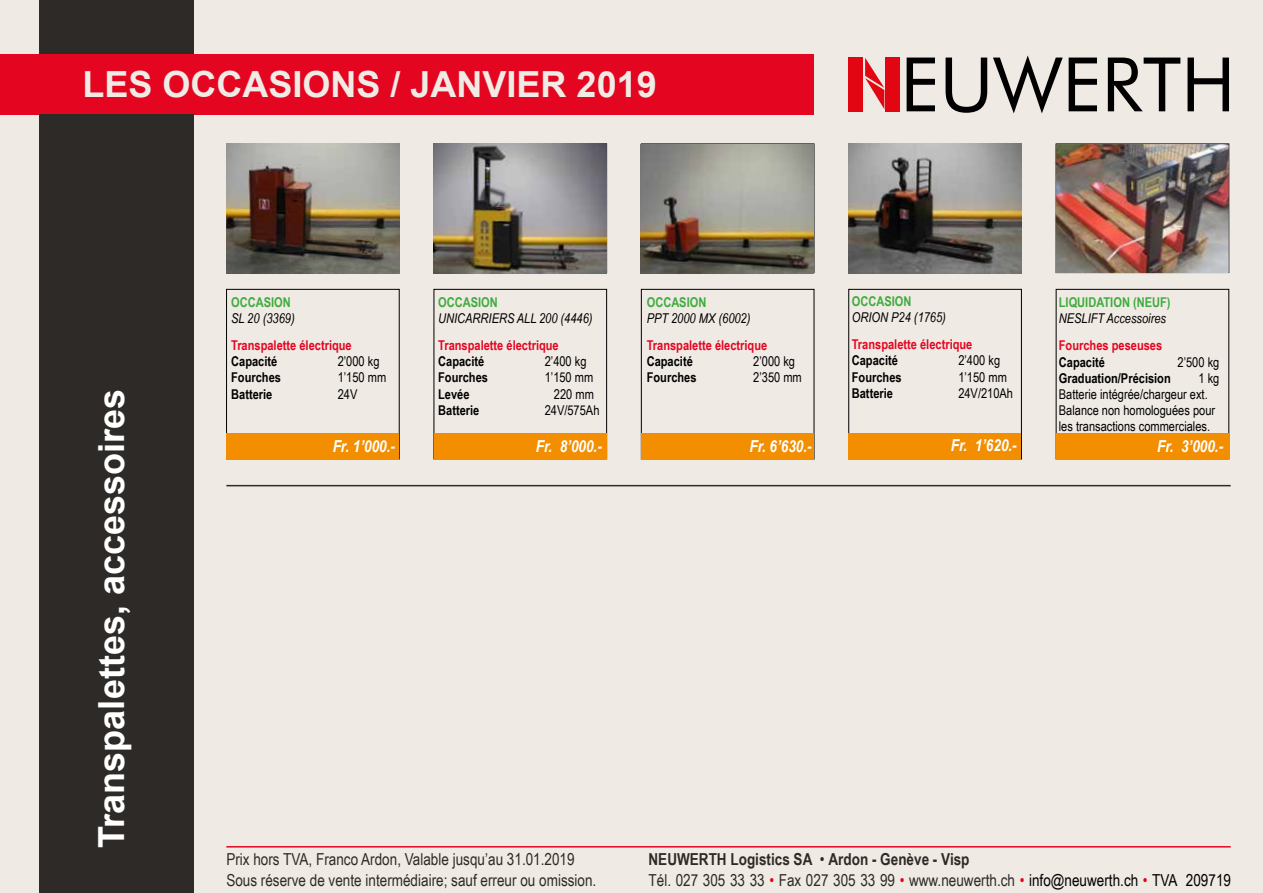
<style>
.page{position:relative;width:1263px;height:893px;background:#f0eae4}
.page>*{position:absolute;margin:0;border:0;box-sizing:border-box;transform-origin:0 0}
.t1{font:700 36px "Arial";color:#fff}
.t2{font:700 36px "Arial";color:#f0ece5}
.t3{font:16.5px/21px "Arial Narrow";color:#2d2a27}
.t4{font:italic 700 16.5px "Arial Narrow";color:#fff}
.t5{font:13.5px/16.2px "Arial Narrow";color:#000}
.t6{font:700 13.5px "Arial Narrow";color:#000}
.t7{font:700 13.5px "Arial Narrow";color:#e40521}
.t8{font:italic 13.5px "Arial Narrow";color:#000}
.t9{font:700 13.5px "Arial Narrow";color:#3eab3d}
.s1{font-weight:700}
.s2{color:#e30517}
.s3{color:#000}
</style>
<div class="page">
<div style="left:0;top:54px;width:814px;height:60px;background:#e40521"></div>
<div style="left:39px;top:114px;width:154px;height:779px;background:#2d2a27"></div>
<div style="left:39px;top:0;width:154px;height:54px;background:#2d2a27"></div>
<hr style="left:226px;top:846px;width:1005px;height:1px;background:#e40521">
<hr style="left:226px;top:485px;width:1005px;height:1px;background:#2d2a27">
<div style="left:226px;top:289px;width:173px;height:170px;border:1px solid #000"></div>
<div style="left:434px;top:289px;width:173px;height:170px;border:1px solid #000"></div>
<div style="left:641px;top:289px;width:173px;height:170px;border:1px solid #000"></div>
<div style="left:848px;top:289px;width:173px;height:170px;border:1px solid #000"></div>
<div style="left:1056px;top:289px;width:173px;height:170px;border:1px solid #000"></div>
<div style="left:227px;top:433px;width:172px;height:26px;background:#f28e00"></div>
<div style="left:434px;top:433px;width:173px;height:26px;background:#f28e00"></div>
<div style="left:641px;top:433px;width:173px;height:26px;background:#f28e00"></div>
<div style="left:848px;top:433px;width:173px;height:26px;background:#f28e00"></div>
<div style="left:1056px;top:433px;width:172px;height:26px;background:#f28e00"></div>
<div style="left:885px;top:57px;width:15px;height:54px;background:#e20613"></div>
<svg style="left:907px;top:58px;width:28px;height:53px"></svg>
<svg style="left:945px;top:58px;width:42px;height:55px"></svg>
<svg style="left:993px;top:55px;width:70px;height:58px"></svg>
<svg style="left:1069px;top:58px;width:28px;height:53px"></svg>
<svg style="left:1108px;top:58px;width:72px;height:53px"></svg>
<svg style="left:1187px;top:58px;width:42px;height:53px"></svg>
<div style="left:848px;top:57px;width:15px;height:54px;background:#e20613"></div>
<svg style="left:865px;top:58px;width:19px;height:51px"></svg>
<img style="left:226px;top:144px;width:174px;height:129px">
<img style="left:433px;top:144px;width:173px;height:129px">
<img style="left:641px;top:144px;width:173px;height:129px">
<img style="left:1055px;top:144px;width:173px;height:129px">
<img style="left:848px;top:144px;width:173px;height:129px">
<h1 class="t2" style="left:82px;top:59px;width:576px">LES OCCASIONS / JANVIER 2019</h1>
<h1 class="t1" style="left:86px;top:847px;width:460px;rotate:-90deg">Transpalettes, accessoires</h1>
<p class="t9" style="left:231px;top:292px;width:61px">OCCASION</p>
<p class="t8" style="left:231px;top:309px;width:65px">SL 20 (3369)</p>
<p class="t7" style="left:231px;top:335px;width:122px">Transpalette électrique</p>
<p class="t6" style="left:231px;top:351px;width:48px">Capacité</p>
<p class="t5" style="left:338px;top:353px;width:43px">2’000 kg</p>
<p class="t6" style="left:231px;top:367px;width:51px">Fourches</p>
<p class="t5" style="left:338px;top:369px;width:50px">1’150 mm</p>
<p class="t6" style="left:231px;top:384px;width:43px">Batterie</p>
<p class="t5" style="left:338px;top:385px;width:21px">24V</p>
<p class="t4" style="left:333px;top:433px;width:64px">Fr. 1’000.-</p>
<p class="t9" style="left:438px;top:292px;width:61px">OCCASION</p>
<p class="t8" style="left:438px;top:309px;width:156px">UNICARRIERS ALL 200 (4446)</p>
<p class="t7" style="left:438px;top:335px;width:122px">Transpalette électrique</p>
<p class="t6" style="left:438px;top:351px;width:48px">Capacité</p>
<p class="t5" style="left:545px;top:353px;width:43px">2’400 kg</p>
<p class="t6" style="left:438px;top:367px;width:51px">Fourches</p>
<p class="t5" style="left:545px;top:369px;width:50px">1’150 mm</p>
<p class="t6" style="left:438px;top:384px;width:33px">Levée</p>
<p class="t5" style="left:554px;top:385px;width:41px">220 mm</p>
<p class="t6" style="left:438px;top:400px;width:43px">Batterie</p>
<p class="t5" style="left:545px;top:401px;width:56px">24V/575Ah</p>
<p class="t4" style="left:536px;top:433px;width:68px">Fr. 8’000.-</p>
<p class="t9" style="left:647px;top:292px;width:61px">OCCASION</p>
<p class="t8" style="left:647px;top:309px;width:105px">PPT 2000 MX (6002)</p>
<p class="t7" style="left:647px;top:335px;width:122px">Transpalette électrique</p>
<p class="t6" style="left:647px;top:351px;width:48px">Capacité</p>
<p class="t5" style="left:753px;top:353px;width:43px">2’000 kg</p>
<p class="t6" style="left:647px;top:367px;width:51px">Fourches</p>
<p class="t5" style="left:753px;top:369px;width:50px">2’350 mm</p>
<p class="t4" style="left:749px;top:433px;width:64px">Fr. 6’630.-</p>
<p class="t9" style="left:852px;top:291px;width:61px">OCCASION</p>
<p class="t8" style="left:852px;top:308px;width:96px">ORION P24 (1765)</p>
<p class="t7" style="left:852px;top:334px;width:122px">Transpalette électrique</p>
<p class="t6" style="left:852px;top:350px;width:48px">Capacité</p>
<p class="t5" style="left:958px;top:352px;width:43px">2’400 kg</p>
<p class="t6" style="left:852px;top:367px;width:51px">Fourches</p>
<p class="t5" style="left:958px;top:368px;width:50px">1’150 mm</p>
<p class="t6" style="left:852px;top:383px;width:43px">Batterie</p>
<p class="t5" style="left:958px;top:384px;width:56px">24V/210Ah</p>
<p class="t4" style="left:951px;top:433px;width:68px">Fr. 1’620.-</p>
<p class="t9" style="left:1059px;top:292px;width:113px">LIQUIDATION (NEUF)</p>
<p class="t8" style="left:1059px;top:309px;width:109px">NESLIFT Accessoires</p>
<p class="t7" style="left:1059px;top:335px;width:105px">Fourches peseuses</p>
<p class="t6" style="left:1059px;top:352px;width:48px">Capacité</p>
<p class="t5" style="left:1177px;top:353px;width:43px">2’500 kg</p>
<p class="t6" style="left:1059px;top:368px;width:113px">Graduation/Précision</p>
<p class="t5" style="left:1059px;top:369px;width:162px;text-indent:140px">1 kg<br>Batterie intégrée/chargeur ext.<br>Balance non homologuées pour les transactions commerciales.</p>
<p class="t4" style="left:1157px;top:434px;width:68px">Fr. 3’000.-</p>
<p class="t3" style="left:226px;top:848px;width:371px">Prix hors TVA, Franco Ardon, Valable jusqu’au 31.01.2019<br>Sous réserve de vente intermédiaire; sauf erreur ou omission.</p>
<p class="t3" style="left:648px;top:848px;width:584px"><span class="s1">NEUWERTH Logistics SA</span> • <span class="s1">Ardon - Genève - Visp<br></span>Tél. 027 305 33 33 <span class="s2">•</span> Fax 027 305 33 99 <span class="s2">•</span> www.neuwerth.ch <span class="s2">•</span> <span class="s3">info@neuwerth.ch</span> <span class="s2">•</span> <span class="s3">TVA 209719</span></p>
</div>
